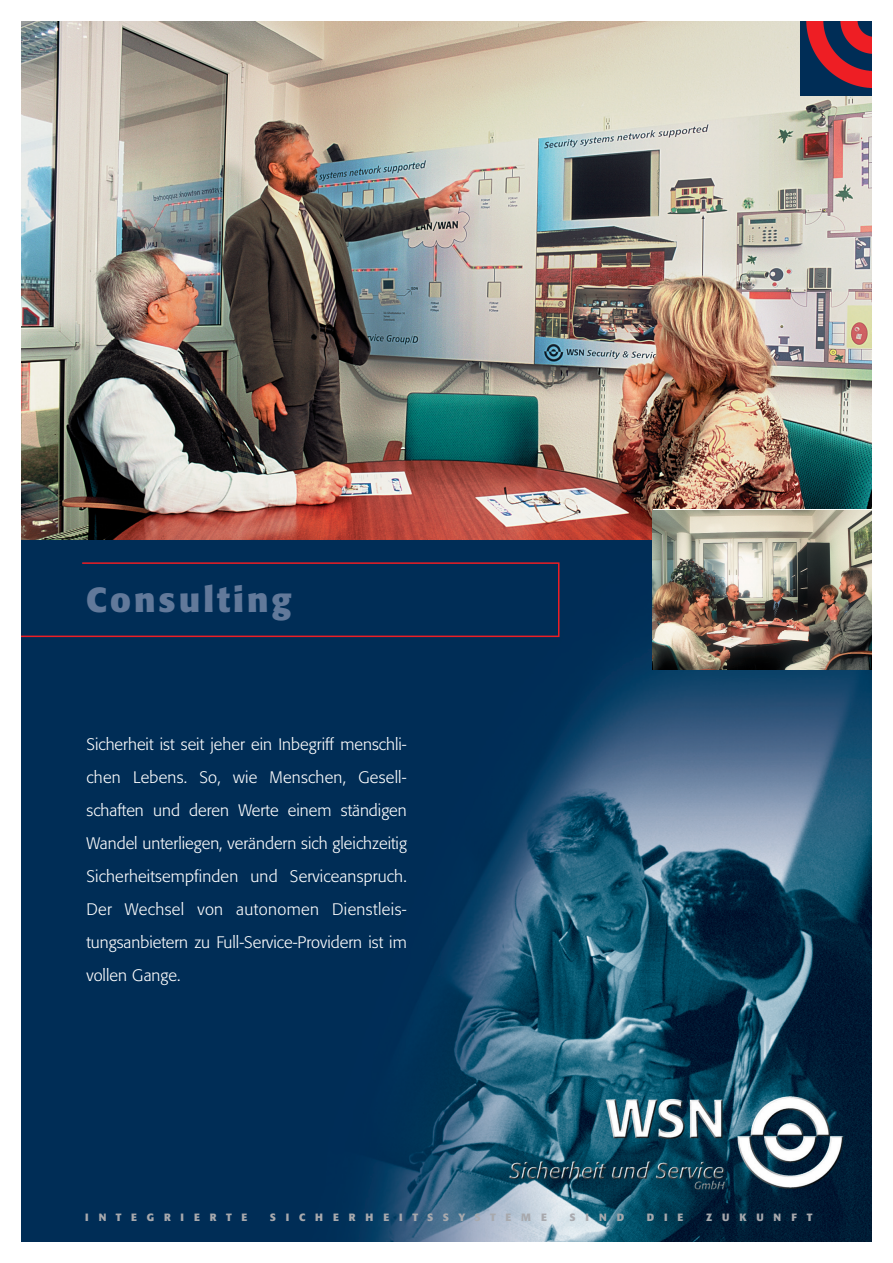
<style>
.page{position:relative;width:893px;height:1263px;background:#fff}
.page>*{position:absolute;margin:0;border:0;box-sizing:border-box;transform-origin:0 0}
.t1{font:700 34.5px "Formata";letter-spacing:.085em;color:#62799a}
.t2{font:300 16.5px/33px "Formata";color:#fff;text-align:justify}
.t3{font:700 10.5px "Formata";letter-spacing:.935em;color:#a8a9ad}
</style>
<div class="page">
<img style="left:21px;top:21px;width:850px;height:519px">
<img style="left:21px;top:540px;width:850px;height:702px">
<div style="left:800px;top:21px;width:71px;height:75px;background:#002d56"></div>
<img style="left:807px;top:21px;width:64px;height:66px">
<img style="left:653px;top:511px;width:218px;height:158px">
<div style="left:21px;top:562px;width:539px;height:76px;background:#002d56"></div>
<h1 class="t1" style="left:86px;top:584px;width:207px">Consulting</h1>
<p class="t2" style="left:86px;top:729px;width:322px">Sicherheit ist seit jeher ein Inbegriff menschli&shy;chen Lebens. So, wie Menschen, Gesell - schaften und deren Werte einem ständigen Wandel unterliegen, verändern sich gleichzeitig Sicherheitsempfinden und Serviceanspruch.<br>Der Wechsel von autonomen Dienst leis - tungsanbietern zu Full-Service-Providern ist im vollen Gange.</p>
<p class="t3" style="left:85px;top:1213px;width:164px">INTEGRIERTE</p>
<p class="t3" style="left:270px;top:1213px;width:279px">SICHERHEITSSYSTEME</p>
<p class="t3" style="left:569px;top:1213px;width:56px">SIND</p>
<p class="t3" style="left:647px;top:1213px;width:38px">DIE</p>
<p class="t3" style="left:706px;top:1213px;width:108px">ZUKUNFT</p>
</div>
